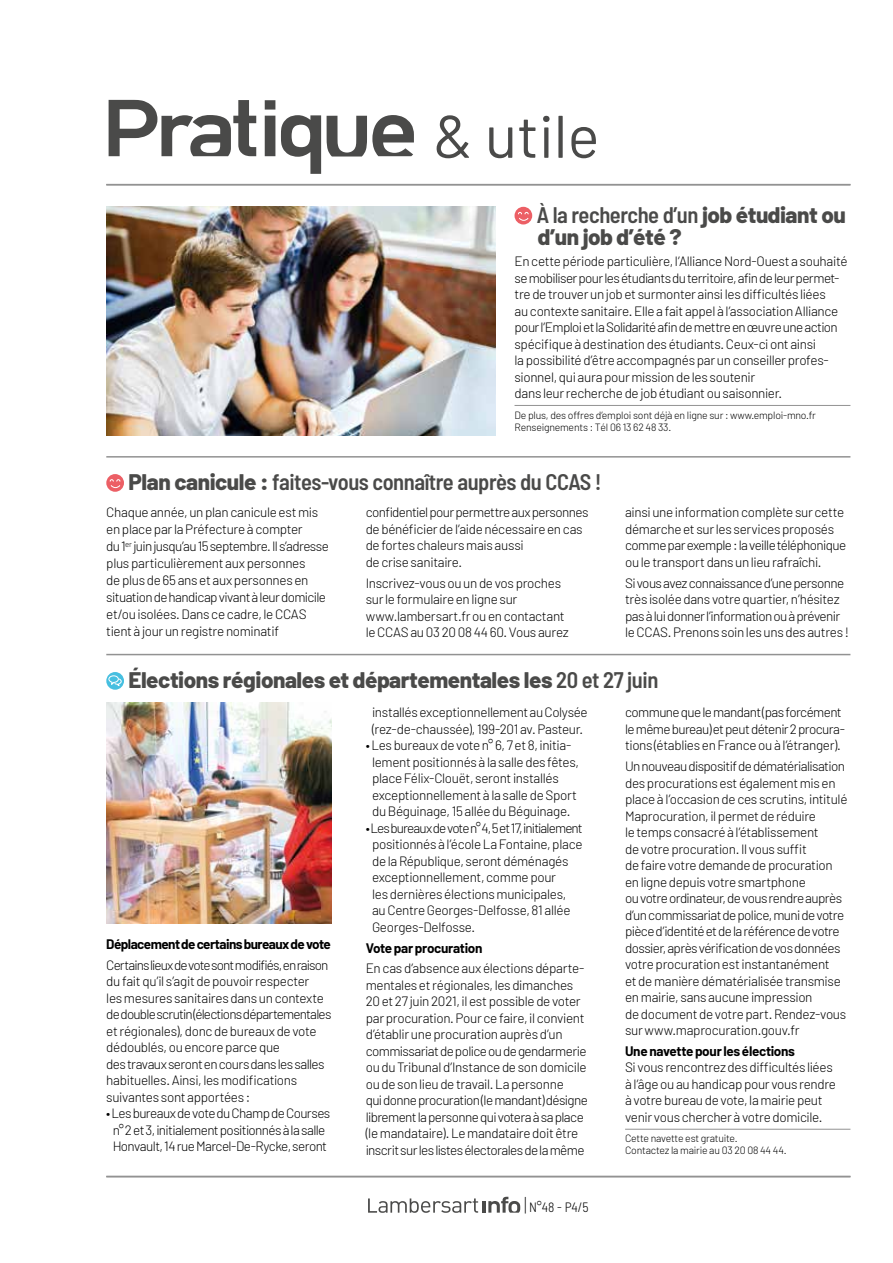
<style>
.page{position:relative;width:893px;height:1263px;background:#fff}
.page>*{position:absolute;margin:0;border:0;box-sizing:border-box;transform-origin:0 0}
.t1{font:700 87px "DINCUT";letter-spacing:-.055em;color:#4a4a49}
.t2{font:800 22.5px/22.5px "Barlow";letter-spacing:-.02em;color:#4a4a49}
.t3{font:600 semi-condensed 22.5px "Barlow";letter-spacing:-.02em;color:#4a4a49}
.t4{font:300 13.5px/16.5px "Barlow";letter-spacing:-.025em;color:#000}
.t5{font:300 13.5px/16.5px "Barlow";letter-spacing:-.045em;color:#000;text-align:center}
.t6{font:700 13.5px "Barlow";letter-spacing:-.035em;color:#000}
.t7{font:300 semi-condensed 13.5px "Barlow";color:#000}
.t8{font:300 10.5px/12px "Barlow";letter-spacing:-.02em;color:#000}
.s1{font-family:"Barlow";font-weight:400;font-size:60px}
.s2{font-weight:600;font-stretch:semi-condensed}
.s3{font-weight:800;font-stretch:normal}
.s4{font-size:19.5px}
</style>
<div class="page">
<img style="left:106px;top:206px;width:389px;height:230px">
<img style="left:106px;top:703px;width:226px;height:221px">
<svg style="left:368px;top:1197px;width:152px;height:16px"></svg>
<hr style="left:106px;top:456px;width:744px;height:2px;background:#929292">
<hr style="left:106px;top:654px;width:744px;height:1px;background:#929292">
<hr style="left:106px;top:1176px;width:744px;height:1px;background:#929292">
<hr style="left:106px;top:184px;width:744px;height:1px;background:#929292">
<hr style="left:514px;top:405px;width:336px;height:1px;background:#929292">
<div style="left:514px;top:207px;width:18px;height:17px;background:#ec5f65;border-radius:50%"></div>
<svg style="left:518px;top:212px;width:11px;height:9px"></svg>
<svg style="left:106px;top:672px;width:18px;height:18px"></svg>
<svg style="left:108px;top:675px;width:14px;height:12px"></svg>
<div style="left:106px;top:474px;width:18px;height:18px;background:#ec5f65;border-radius:50%"></div>
<svg style="left:109px;top:479px;width:12px;height:9px"></svg>
<hr style="left:625px;top:1129px;width:225px;height:1px;background:#929292">
<h1 class="t1" style="left:102px;top:69px;width:499px">Pratique <span class="s1">&amp; utile</span></h1>
<h2 class="t2" style="left:537px;top:203px;width:311px"><span class="s2">À la recherche d’un</span> job étudiant ou d’un job d’été ?</h2>
<p class="t4" style="left:514px;top:253px;width:334px">En cette période particulière, l’Alliance Nord-Ouest a souhaité se mobiliser pour les étudiants du territoire, afin de leur permet&shy;tre de trouver un job et surmonter ainsi les difficultés liées<br>au contexte sanitaire. Elle a fait appel à l’association Alliance pour l’Emploi et la Solidarité afin de mettre en œuvre une action spécifique à destination des étudiants. Ceux-ci ont ainsi<br>la possibilité d’être accompagnés par un conseiller profes&shy;sionnel, qui aura pour mission de les soutenir<br>dans leur recherche de job étudiant ou saisonnier.</p>
<p class="t8" style="left:514px;top:408px;width:303px">De plus, des offres d’emploi sont déjà en ligne sur : www.emploi-mno.fr<br>Renseignements : Tél 06 13 62 48 33.</p>
<h2 class="t3" style="left:128px;top:466px;width:475px"><span class="s3">Plan canicule :</span> faites-vous connaître auprès du CCAS !</h2>
<p class="t4" style="left:106px;top:504px;width:224px;line-height:17px">Chaque année, un plan canicule est mis en place par la Préfecture à compter<br>du 1<sup>er</sup> juin jusqu’au 15 septembre. Il s’adresse plus particulièrement aux personnes<br>de plus de 65 ans et aux personnes en situation de handicap vivant à leur domicile et/ou isolées. Dans ce cadre, le CCAS tient à jour un registre nominatif</p>
<p class="t4" style="left:366px;top:504px;width:224px">confidentiel pour permettre aux personnes de bénéficier de l’aide nécessaire en cas de fortes chaleurs mais aussi<br>de crise sanitaire.</p>
<p class="t4" style="left:366px;top:574px;width:205px">Inscrivez-vous ou un de vos proches sur le formulaire en ligne sur www.lambersart.fr ou en contactant le CCAS au 03 20 08 44 60. Vous aurez</p>
<p class="t4" style="left:625px;top:504px;width:223px">ainsi une information complète sur cette démarche et sur les services proposés comme par exemple : la veille téléphonique ou le transport dans un lieu rafraîchi.</p>
<p class="t4" style="left:625px;top:574px;width:226px">Si vous avez connaissance d’une personne très isolée dans votre quartier, n’hésitez pas à lui donner l’information ou à prévenir le CCAS. Prenons soin les uns des autres !</p>
<h2 class="t2" style="left:128px;top:669px;width:531px">Élections régionales et départementales les <span class="s2">20 et 27 juin</span></h2>
<p class="t6" style="left:106px;top:936px;width:226px">Déplacement de certains bureaux de vote</p>
<p class="t4" style="left:106px;top:956px;width:227px">Certains lieux de vote sont modifiés, en raison du fait qu’il s’agit de pouvoir respecter<br>les mesures sanitaires dans un contexte de double scrutin (élections départementales et régionales), donc de bureaux de vote dédoublés, ou encore parce que<br>des travaux seront en cours dans les salles habituelles. Ainsi, les modifications suivantes sont apportées :</p>
<p class="t5" style="left:106px;top:1105px;width:226px">• Les bureaux de vote du Champ de Courses n° 2 et 3, initialement positionnés à la salle<br>Honvault, 14 rue Marcel-De-Rycke, seront</p>
<p class="t4" style="left:372px;top:704px;width:217px">installés exceptionnellement au Colysée (rez-de-chaussée), 199-201 av. Pasteur.</p>
<p class="t4" style="left:372px;top:737px;width:209px;text-indent:-6px">• Les bureaux de vote n° 6, 7 et 8, initia&shy;lement positionnés à la salle des fêtes, place Félix-Clouët, seront installés exceptionnellement à la salle de Sport du Béguinage, 15 allée du Béguinage.</p>
<p class="t4" style="left:372px;top:819px;width:212px;text-indent:-6px">• Les bureaux de vote n° 4, 5 et 17, initialement positionnés à l’école La Fontaine, place de la République, seront déménagés exceptionnellement, comme pour<br>les dernières élections municipales, au Centre Georges-Delfosse, 81 allée Georges-Delfosse.</p>
<p class="t6" style="left:366px;top:939px;width:118px">Vote par procuration</p>
<p class="t4" style="left:366px;top:960px;width:224px">En cas d’absence aux élections départe&shy;mentales et régionales, les dimanches 20 et 27 juin 2021, il est possible de voter par procuration. Pour ce faire, il convient d’établir une procuration auprès d’un commissariat de police ou de gendarmerie ou du Tribunal d’Instance de son domicile ou de son lieu de travail. La personne<br>qui donne procuration (le mandant) désigne librement la personne qui votera à sa place (le mandataire). Le mandataire doit être inscrit sur les listes électorales de la même</p>
<p class="t7" style="left:524px;top:1198px;width:66px"><span class="s4">|</span> N°48 - P4/5</p>
<p class="t4" style="left:625px;top:704px;width:221px">commune que le mandant (pas forcément le même bureau) et peut détenir 2 procura&shy;tions (établies en France ou à l’étranger).</p>
<p class="t4" style="left:625px;top:757px;width:224px">Un nouveau dispositif de dématérialisation des procurations est également mis en place à l’occasion de ces scrutins, intitulé Maprocuration, il permet de réduire<br>le temps consacré à l’établissement<br>de votre procuration. Il vous suffit<br>de faire votre demande de procuration en ligne depuis votre smartphone<br>ou votre ordinateur, de vous rendre auprès d’un commissariat de police, muni de votre pièce d’identité et de la référence de votre dossier, après vérification de vos données votre procuration est instantanément<br>et de manière dématérialisée transmise en mairie, sans aucune impression<br>de document de votre part. Rendez-vous sur www.maprocuration.gouv.fr</p>
<p class="t6" style="left:625px;top:1042px;width:171px">Une navette pour les élections</p>
<p class="t4" style="left:625px;top:1059px;width:213px">Si vous rencontrez des difficultés liées à l’âge ou au handicap pour vous rendre à votre bureau de vote, la mairie peut venir vous chercher à votre domicile.</p>
<p class="t8" style="left:625px;top:1132px;width:163px">Cette navette est gratuite.<br>Contactez la mairie au 03 20 08 44 44.</p>
</div>
